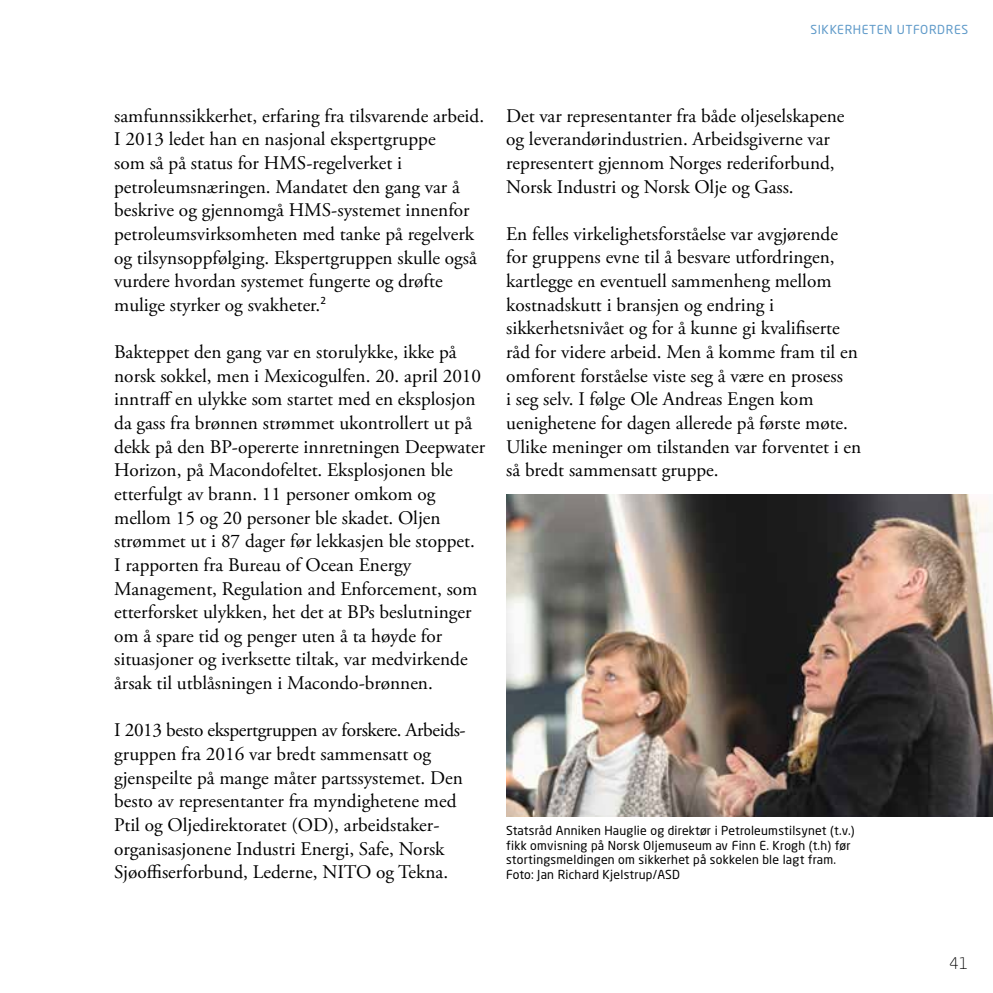
<style>
.page{position:relative;width:993px;height:993px;background:#fff}
.page>*{position:absolute;margin:0;border:0;box-sizing:border-box;transform-origin:0 0}
.t1{font:19.25px/23.6px "Adobe Garamond Pro";color:#000}
.t2{font:300 15.75px "Neo Sans Std";color:#000}
.t3{font:12.25px/14.7px "Neo Sans Std";letter-spacing:.02em;color:#000}
.t4{font:12.25px "Neo Sans Std";letter-spacing:.05em;color:#5f9ac9}
</style>
<div class="page">
<img style="left:506px;top:494px;width:486px;height:322px">
<p class="t4" style="left:810px;top:22px;width:159px">SIKKERHETEN UTFORDRES</p>
<p class="t1" style="left:114px;top:104px;width:371px">samfunnssikkerhet, erfaring fra tilsvarende arbeid.<br>I 2013 ledet han en nasjonal ekspertgruppe<br>som så på status for HMS-regelverket i petroleumsnæringen. Mandatet den gang var å beskrive og gjennomgå HMS-systemet innenfor petroleumsvirksomheten med tanke på regelverk og tilsynsoppfølging. Ekspertgruppen skulle også vurdere hvordan systemet fungerte og drøfte mulige styrker og svakheter.<sup>2</sup></p>
<p class="t1" style="left:114px;top:341px;width:372px">Bakteppet den gang var en storulykke, ikke på norsk sokkel, men i Mexicogulfen. 20. april 2010 inntraff en ulykke som startet med en eksplosjon da gass fra brønnen strømmet ukontrollert ut på dekk på den BP-opererte innretningen Deepwater Horizon, på Macondofeltet. Eksplosjonen ble etterfulgt av brann. 11 personer omkom og mellom 15 og 20 personer ble skadet. Oljen strømmet ut i 87 dager før lekkasjen ble stoppet.<br>I rapporten fra Bureau of Ocean Energy Management, Regulation and Enforcement, som etterforsket ulykken, het det at BPs beslutninger om å spare tid og penger uten å ta høyde for situasjoner og iverksette tiltak, var medvirkende årsak til utblåsningen i Macondo-brønnen.</p>
<p class="t1" style="left:114px;top:719px;width:353px">I 2013 besto ekspertgruppen av forskere. Arbeids&shy;gruppen fra 2016 var bredt sammensatt og gjenspeilte på mange måter partssystemet. Den besto av representanter fra myndighetene med Ptil og Oljedirektoratet (OD), arbeidstaker&shy;organisasjonene Industri Energi, Safe, Norsk Sjøoffiserforbund, Lederne, NITO og Tekna.</p>
<p class="t1" style="left:506px;top:104px;width:340px">Det var representanter fra både oljeselskapene og leverandørindustrien. Arbeidsgiverne var representert gjennom Norges rederiforbund, Norsk Industri og Norsk Olje og Gass.</p>
<p class="t1" style="left:506px;top:222px;width:356px">En felles virkelighetsforståelse var avgjørende for gruppens evne til å besvare utfordringen, kartlegge en eventuell sammenheng mellom kostnadskutt i bransjen og endring i sikkerhetsnivået og for å kunne gi kvalifiserte råd for videre arbeid. Men å komme fram til en omforent forståelse viste seg å være en prosess<br>i seg selv. I følge Ole Andreas Engen kom uenighetene for dagen allerede på første møte.<br>Ulike meninger om tilstanden var forventet i en så bredt sammensatt gruppe.</p>
<p class="t3" style="left:506px;top:822px;width:350px">Statsråd Anniken Hauglie og direktør i Petroleumstilsynet (t.v.) fikk omvisning på Norsk Oljemuseum av Finn E. Krogh (t.h) før stortingsmeldingen om sikkerhet på sokkelen ble lagt fram.<br>Foto: Jan Richard Kjelstrup/ASD</p>
<p class="t2" style="left:949px;top:953px;width:20px">41</p>
</div>
